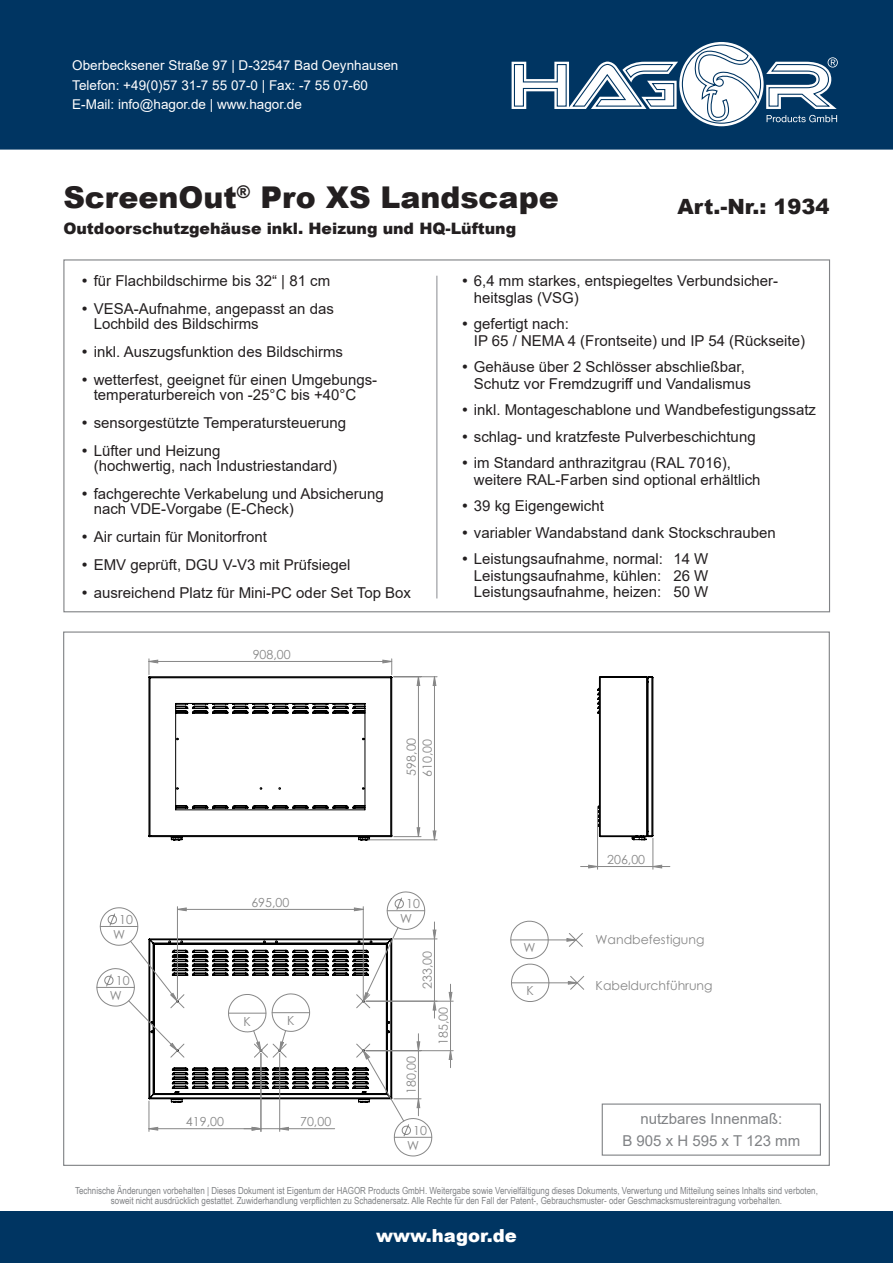
<style>
.page{position:relative;width:893px;height:1263px;background:#fff}
.page>*{position:absolute;margin:0;border:0;box-sizing:border-box;transform-origin:0 0}
.t1{font:900 30px "Arial";color:#231f20}
.t2{font:900 21px "Arial";color:#231f20}
.t3{font:900 18px "Arial";color:#fff}
.t4{font:900 15.75px "Arial";color:#231f20}
.t5{font:15px/28px "Arial";color:#231f20}
.t6{font:15px/22.5px "Arial";color:#808285;text-align:center}
.t7{font:13.5px/19.5px "Arial";color:#fff}
.t8{font:12.45px/16px "Century Gothic";color:#878787}
.t9{font:9.75px/10.5px "Arial Narrow";color:#808285;text-align:center}
</style>
<div class="page">
<div style="left:0;top:1212px;width:893px;height:51px;background:#003562"></div>
<div style="left:0;top:0;width:893px;height:150px;background:#003562"></div>
<svg style="left:483px;top:39px;width:376px;height:92px"></svg>
<hr style="left:436px;top:276px;width:2px;height:322px;background:#b0b1b5">
<svg style="left:597px;top:676px;width:57px;height:164px"></svg>
<hr style="left:394px;top:1137px;width:38px;height:1px;background:#878787">
<hr style="left:100px;top:926px;width:38px;height:1px;background:#878787">
<hr style="left:97px;top:987px;width:37px;height:1px;background:#878787">
<hr style="left:597px;top:807px;width:1px;height:62px;background:#878787">
<hr style="left:653px;top:838px;width:1px;height:31px;background:#878787">
<hr style="left:394px;top:676px;width:43px;height:1px;background:#878787">
<hr style="left:369px;top:839px;width:68px;height:1px;background:#878787">
<svg style="left:177px;top:865px;width:485px;height:265px"></svg>
<svg style="left:148px;top:659px;width:288px;height:181px"></svg>
<svg style="left:104px;top:974px;width:10px;height:13px"></svg>
<svg style="left:108px;top:913px;width:9px;height:13px"></svg>
<svg style="left:395px;top:897px;width:9px;height:13px"></svg>
<hr style="left:366px;top:1001px;width:87px;height:1px;background:#878787">
<hr style="left:366px;top:1050px;width:87px;height:1px;background:#878787">
<svg style="left:128px;top:922px;width:324px;height:215px"></svg>
<div style="left:602px;top:1103px;width:219px;height:53px;border:1px solid #808285"></div>
<p class="t7" style="left:72px;top:56px;width:328px">Oberbecksener Straße 97 | D-32547 Bad Oeynhausen<br>Telefon: +49(0)57 31-7 55 07-0 | Fax: -7 55 07-60<br>E-Mail: info@hagor.de | www.hagor.de</p>
<h1 class="t1" style="left:63px;top:176px;width:497px">ScreenOut<sup>®</sup> Pro XS Landscape</h1>
<p class="t4" style="left:63px;top:217px;width:454px">Outdoorschutzgehäuse inkl. Heizung und HQ-Lüftung</p>
<h2 class="t2" style="left:677px;top:191px;width:154px">Art.-Nr.: 1934</h2>
<p class="t5" style="left:94px;top:267px;width:242px">für Flachbildschirme bis 32“ | 81 cm<br>VESA-Aufnahme, angepasst an das</p>
<p class="t5" style="left:94px;top:310px;width:285px">Lochbild des Bildschirms<br>inkl. Auszugsfunktion des Bildschirms wetterfest, geeignet für einen Umgebungs-</p>
<p class="t5" style="left:94px;top:381px;width:264px">temperaturbereich von -25°C bis +40°C sensorgestützte Temperatursteuerung<br>Lüfter und Heizung</p>
<p class="t5" style="left:94px;top:452px;width:292px">(hochwertig, nach Industriestandard) fachgerechte Verkabelung und Absicherung</p>
<p class="t5" style="left:94px;top:495px;width:319px">nach VDE-Vorgabe (E-Check)<br>Air curtain für Monitorfront<br>EMV geprüft, DGU V-V3 mit Prüfsiegel ausreichend Platz für Mini-PC oder Set Top Box</p>
<p class="t8" style="left:253px;top:646px;width:40px">908,00</p>
<p class="t8" style="left:403px;top:777px;width:41px;rotate:-90deg">598,00<br>610,00</p>
<p class="t5" style="left:474px;top:272px;width:306px;line-height:16.5px">6,4 mm starkes, entspiegeltes Verbundsicher&shy;heitsglas (VSG)</p>
<p class="t5" style="left:474px;top:316px;width:333px;line-height:16.5px">gefertigt nach:<br>IP 65 / NEMA 4 (Frontseite) und IP 54 (Rückseite)</p>
<p class="t5" style="left:474px;top:359px;width:279px;line-height:16.5px">Gehäuse über 2 Schlösser abschließbar,<br>Schutz vor Fremdzugriff und Vandalismus</p>
<p class="t5" style="left:474px;top:397px;width:344px;line-height:26.5px">inkl. Montageschablone und Wandbefestigungssatz schlag- und kratzfeste Pulverbeschichtung<br>im Standard anthrazitgrau (RAL 7016),</p>
<p class="t5" style="left:474px;top:466px;width:304px;line-height:26.5px">weitere RAL-Farben sind optional erhältlich 39 kg Eigengewicht<br>variabler Wandabstand dank Stockschrauben Leistungsaufnahme, normal: 14 W</p>
<p class="t5" style="left:474px;top:567px;width:236px;line-height:16.5px">Leistungsaufnahme, kühlen: 26 W<br>Leistungsaufnahme, heizen: 50 W</p>
<p class="t8" style="left:251px;top:894px;width:40px">695,00</p>
<p class="t8" style="left:406px;top:895px;width:15px">10</p>
<p class="t8" style="left:119px;top:911px;width:15px">10</p>
<p class="t8" style="left:400px;top:910px;width:13px">W</p>
<p class="t8" style="left:113px;top:926px;width:13px">W</p>
<p class="t8" style="left:116px;top:972px;width:15px">10</p>
<p class="t8" style="left:110px;top:987px;width:13px">W</p>
<p class="t8" style="left:244px;top:1013px;width:9px">K</p>
<p class="t8" style="left:287px;top:1012px;width:9px">K</p>
<p class="t8" style="left:419px;top:989px;width:40px;rotate:-90deg">233,00</p>
<p class="t8" style="left:403px;top:1094px;width:40px;rotate:-90deg">180,00</p>
<p class="t8" style="left:435px;top:1045px;width:40px;rotate:-90deg">185,00</p>
<p class="t8" style="left:524px;top:939px;width:13px">W</p>
<p class="t8" style="left:527px;top:982px;width:9px">K</p>
<p class="t8" style="left:607px;top:851px;width:40px">206,00</p>
<p class="t8" style="left:596px;top:931px;width:110px">Wandbefestigung</p>
<p class="t8" style="left:596px;top:977px;width:119px">Kabeldurchführung</p>
<p class="t6" style="left:622px;top:1107px;width:179px">nutzbares Innenmaß:<br>B 905 x H 595 x T 123 mm</p>
<p class="t9" style="left:75px;top:1184px;width:744px">Technische Änderungen vorbehalten | Dieses Dokument ist Eigentum der HAGOR Products GmbH. Weitergabe sowie Vervielfältigung dieses Dokuments, Verwertung und Mitteilung seines Inhalts sind verboten, soweit nicht ausdrücklich gestattet. Zuwiderhandlung verpflichten zu Schadenersatz. Alle Rechte für den Fall der Patent-, Gebrauchsmuster- oder Geschmacksmustereintragung vorbehalten.</p>
<p class="t8" style="left:186px;top:1113px;width:40px">419,00</p>
<p class="t8" style="left:300px;top:1113px;width:33px">70,00</p>
<p class="t8" style="left:413px;top:1122px;width:15px">10</p>
<p class="t8" style="left:407px;top:1137px;width:13px">W</p>
<p class="t3" style="left:376px;top:1222px;width:142px">www.hagor.de</p>
</div>
